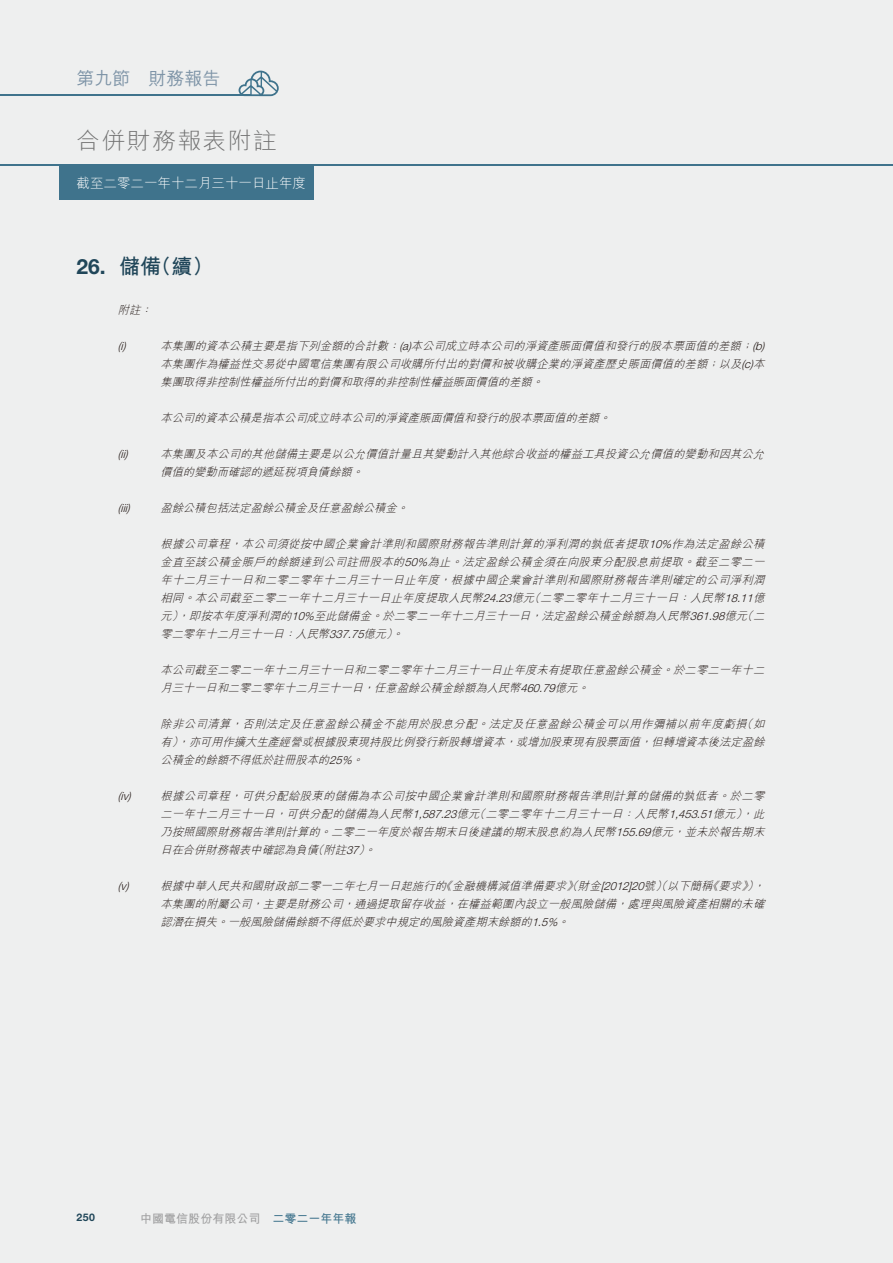
<style>
.page{position:relative;width:893px;height:1263px;background:#eeefef}
.page>*{position:absolute;margin:0;border:0;box-sizing:border-box;transform-origin:0 0}
.t1{font:22.8px "M Hei HK Light E Ten B5 H";letter-spacing:.05em;color:#717171;scale:1.05 1}
.t2{font:21px "M Hei HK Bold E Ten B5 H";color:#204659}
.t3{font:18px "M Hei HK Medium E Ten B5 H";color:#7e94a7}
.t4{font:13.5px "M Hei HK Light E Ten B5 H";color:#fff}
.t5{font:12px "M Hei HK Bold E Ten B5 H";color:#9f9fa0}
.t6{font:italic 11.25px/18px "M Hei HK Light E Ten B5 H";letter-spacing:.015em;color:#231916;text-align:justify}
.t7{font:italic 300 11.25px "Helvetica Neue LT Std";color:#231916}
.t8{font:700 10.5px "Helvetica Neue LT Std";color:#204659}
.s1{font-family:"Helvetica Neue LT Std";font-weight:700}
.s2{font-family:"Helvetica Neue LT Std";font-weight:300}
.s3{color:#3f738c}
</style>
<div class="page">
<div style="left:60px;top:165px;width:254px;height:35px;background:#3f738c"></div>
<hr style="left:0;top:164px;width:893px;height:2px;background:#3f738c">
<svg style="left:239px;top:71px;width:40px;height:25px"></svg>
<hr style="left:0;top:95px;width:250px;height:1px;background:#3f738c">
<h3 class="t3" style="left:77px;top:71px;width:146px">第九節 財務報告</h3>
<h1 class="t1" style="left:77px;top:132px;width:192px">合併財務報表附註</h1>
<p class="t4" style="left:77px;top:178px;width:231px">截至二零二一年十二月三十一日止年度</p>
<h2 class="t2" style="left:77px;top:258px;width:139px"><span class="s1">26.</span> 儲備（續）</h2>
<p class="t6" style="left:118px;top:302px;width:38px">附註：</p>
<p class="t7" style="left:118px;top:342px;width:9px">(i)</p>
<p class="t6" style="left:160px;top:338px;width:608px;text-align:left">本集團的資本公積主要是指下列金額的合計數：<span class="s2">(a)</span>本公司成立時本公司的淨資產賬面價值和發行的股本票面值的差額；<span class="s2">(b)</span>本集團作為權益性交易從中國電信集團有限公司收購所付出的對價和被收購企業的淨資產歷史賬面價值的差額；以及<span class="s2">(c)</span>本集團取得非控制性權益所付出的對價和取得的非控制性權益賬面價值的差額。</p>
<p class="t6" style="left:160px;top:410px;width:455px">本公司的資本公積是指本公司成立時本公司的淨資產賬面價值和發行的股本票面值的差額。</p>
<p class="t7" style="left:118px;top:450px;width:11px">(ii)</p>
<p class="t6" style="left:160px;top:446px;width:608px">本集團及本公司的其他儲備主要是以公允價值計量且其變動計入其他綜合收益的權益工具投資公允價值的變動和因其公允價值的變動而確認的遞延稅項負債餘額。</p>
<p class="t7" style="left:118px;top:504px;width:13px">(iii)</p>
<p class="t6" style="left:160px;top:500px;width:252px">盈餘公積包括法定盈餘公積金及任意盈餘公積金。</p>
<p class="t6" style="left:160px;top:536px;width:608px">根據公司章程，本公司須從按中國企業會計準則和國際財務報告準則計算的淨利潤的孰低者提取<span class="s2">10%</span>作為法定盈餘公積金直至該公積金賬戶的餘額達到公司註冊股本的<span class="s2">50%</span>為止。法定盈餘公積金須在向股東分配股息前提取。截至二零二一年十二月三十一日和二零二零年十二月三十一日止年度，根據中國企業會計準則和國際財務報告準則確定的公司淨利潤相同。本公司截至二零二一年十二月三十一日止年度提取人民幣<span class="s2">24.23</span>億元（二零二零年十二月三十一日：人民幣<span class="s2">18.11</span>億元），即按本年度淨利潤的<span class="s2">10%</span>至此儲備金。於二零二一年十二月三十一日，法定盈餘公積金餘額為人民幣<span class="s2">361.98</span>億元（二零二零年十二月三十一日：人民幣<span class="s2">337.75</span>億元）。</p>
<p class="t6" style="left:160px;top:662px;width:608px">本公司截至二零二一年十二月三十一日和二零二零年十二月三十一日止年度未有提取任意盈餘公積金。於二零二一年十二月三十一日和二零二零年十二月三十一日，任意盈餘公積金餘額為人民幣<span class="s2">460.79</span>億元。</p>
<p class="t6" style="left:160px;top:716px;width:608px">除非公司清算，否則法定及任意盈餘公積金不能用於股息分配。法定及任意盈餘公積金可以用作彌補以前年度虧損（如有），亦可用作擴大生產經營或根據股東現持股比例發行新股轉增資本，或增加股東現有股票面值，但轉增資本後法定盈餘公積金的餘額不得低於註冊股本的<span class="s2">25%</span>。</p>
<p class="t7" style="left:118px;top:792px;width:14px">(iv)</p>
<p class="t6" style="left:160px;top:788px;width:608px">根據公司章程，可供分配給股東的儲備為本公司按中國企業會計準則和國際財務報告準則計算的儲備的孰低者。於二零二一年十二月三十一日，可供分配的儲備為人民幣<span class="s2">1,587.23</span>億元（二零二零年十二月三十一日：人民幣<span class="s2">1,453.51</span>億元），此乃按照國際財務報告準則計算的。二零二一年度於報告期末日後建議的期末股息約為人民幣<span class="s2">155.69</span>億元，並未於報告期末日在合併財務報表中確認為負債（附註<span class="s2">37</span>）。</p>
<p class="t7" style="left:118px;top:882px;width:12px">(v)</p>
<p class="t6" style="left:160px;top:878px;width:608px">根據中華人民共和國財政部二零一二年七月一日起施行的《金融機構減值準備要求》（財金<span class="s2">[2012]20</span>號）（以下簡稱《要求》），本集團的附屬公司，主要是財務公司，通過提取留存收益，在權益範圍內設立一般風險儲備，處理與風險資產相關的未確認潛在損失。一般風險儲備餘額不得低於要求中規定的風險資產期末餘額的<span class="s2">1.5%</span>。</p>
<p class="t8" style="left:77px;top:1214px;width:20px">250</p>
<p class="t5" style="left:140px;top:1214px;width:218px">中國電信股份有限公司 <span class="s3">二零二一年年報</span></p>
</div>
